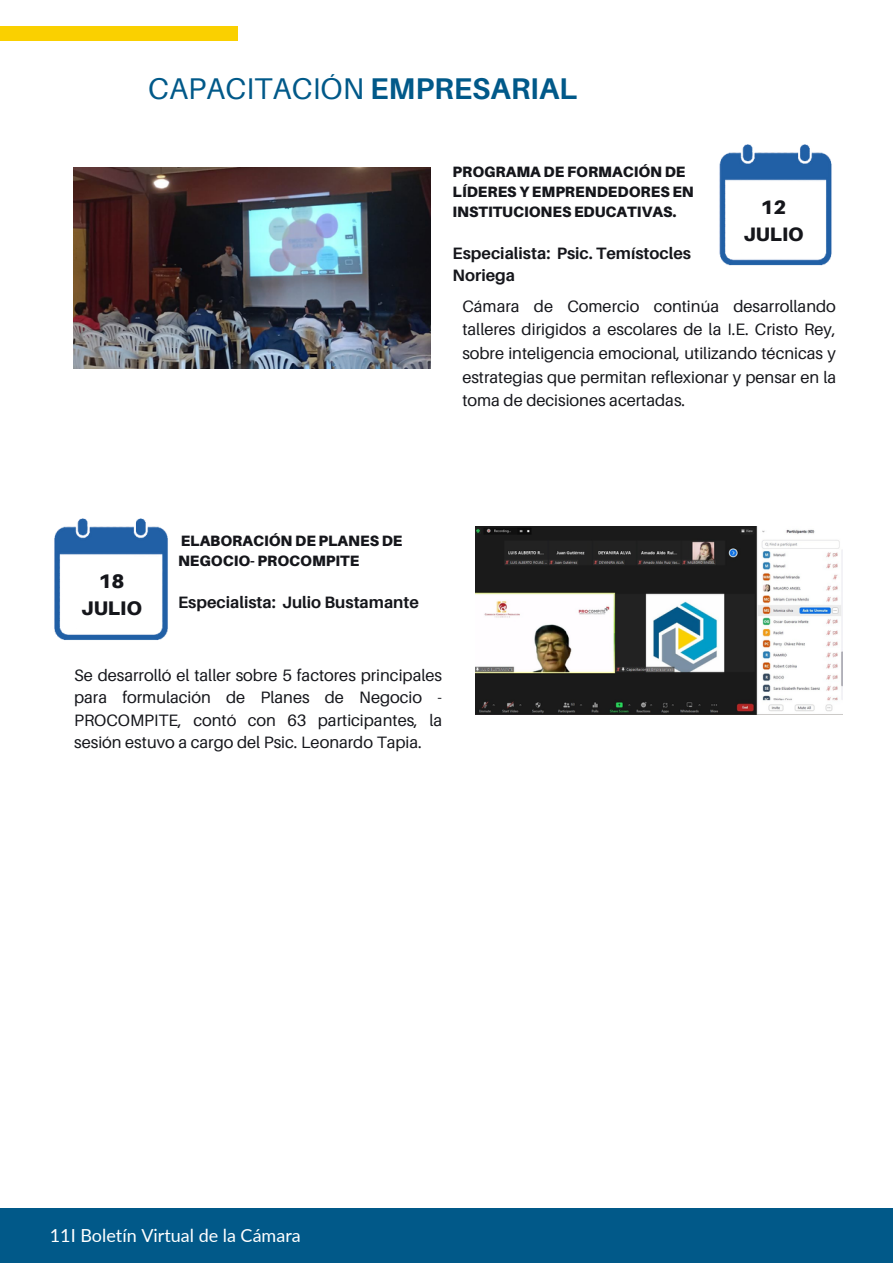
<style>
.page{position:relative;width:893px;height:1264px;background:#fff}
.page>*{position:absolute;margin:0;border:0;box-sizing:border-box;transform-origin:0 0}
.t1{font:30px "Aileron";color:#015989}
.t2{font:900 19.65px "Aileron";color:#15161b}
.t3{font:900 19.5px "Aileron";color:#15161b}
.t4{font:18px "Lato";color:#fff}
.t5{font:16.5px/23.5px "Aileron";color:#15161b;text-align:justify}
.t6{font:700 16.5px/22.5px "Aileron";color:#15161b}
.t7{font:900 15px/20.2px "Aileron";color:#15161b}
.s1{font-weight:700}
</style>
<div class="page">
<img style="left:719px;top:145px;width:113px;height:121px">
<div style="left:728px;top:183px;width:96px;height:70px;background:#fff"></div>
<img style="left:74px;top:168px;width:356px;height:200px">
<img style="left:54px;top:518px;width:114px;height:122px">
<div style="left:63px;top:557px;width:98px;height:71px;background:#fff"></div>
<img style="left:475px;top:526px;width:367px;height:189px">
<div style="left:0;top:27px;width:237px;height:13px;background:#fad000"></div>
<div style="left:0;top:1208px;width:892px;height:54px;background:#015989"></div>
<p class="t1" style="left:148px;top:70px;width:430px">CAPACITACIÓN <span class="s1">EMPRESARIAL</span></p>
<p class="t7" style="left:452px;top:161px;width:243px">PROGRAMA DE FORMACIÓN DE<br>LÍDERES Y EMPRENDEDORES EN<br>INSTITUCIONES EDUCATIVAS.</p>
<p class="t6" style="left:452px;top:241px;width:240px">Especialista: Psic. Temístocles<br>Noriega</p>
<p class="t3" style="left:760px;top:195px;width:27px">12</p>
<p class="t3" style="left:743px;top:221px;width:62px">JULIO</p>
<p class="t5" style="left:462px;top:294px;width:375px">Cámara de Comercio continúa desarrollando talleres dirigidos a escolares de la I.E. Cristo Rey, sobre inteligencia emocional, utilizando técnicas y estrategias que permitan reflexionar y pensar en la toma de decisiones acertadas.</p>
<p class="t2" style="left:98px;top:569px;width:28px">18</p>
<p class="t2" style="left:81px;top:596px;width:62px">JULIO</p>
<p class="t7" style="left:178px;top:529px;width:226px">ELABORACIÓN DE PLANES DE<br>NEGOCIO- PROCOMPITE</p>
<p class="t6" style="left:178px;top:591px;width:242px">Especialista: Julio Bustamante</p>
<p class="t5" style="left:74px;top:663px;width:369px;line-height:22.5px">Se desarrolló el taller sobre 5 factores principales para formulación de Planes de Negocio - PROCOMPITE, contó con 63 participantes, la sesión estuvo a cargo del Psic. Leonardo Tapia.</p>
<p class="t4" style="left:50px;top:1224px;width:252px">11I Boletín Virtual de la Cámara</p>
</div>
